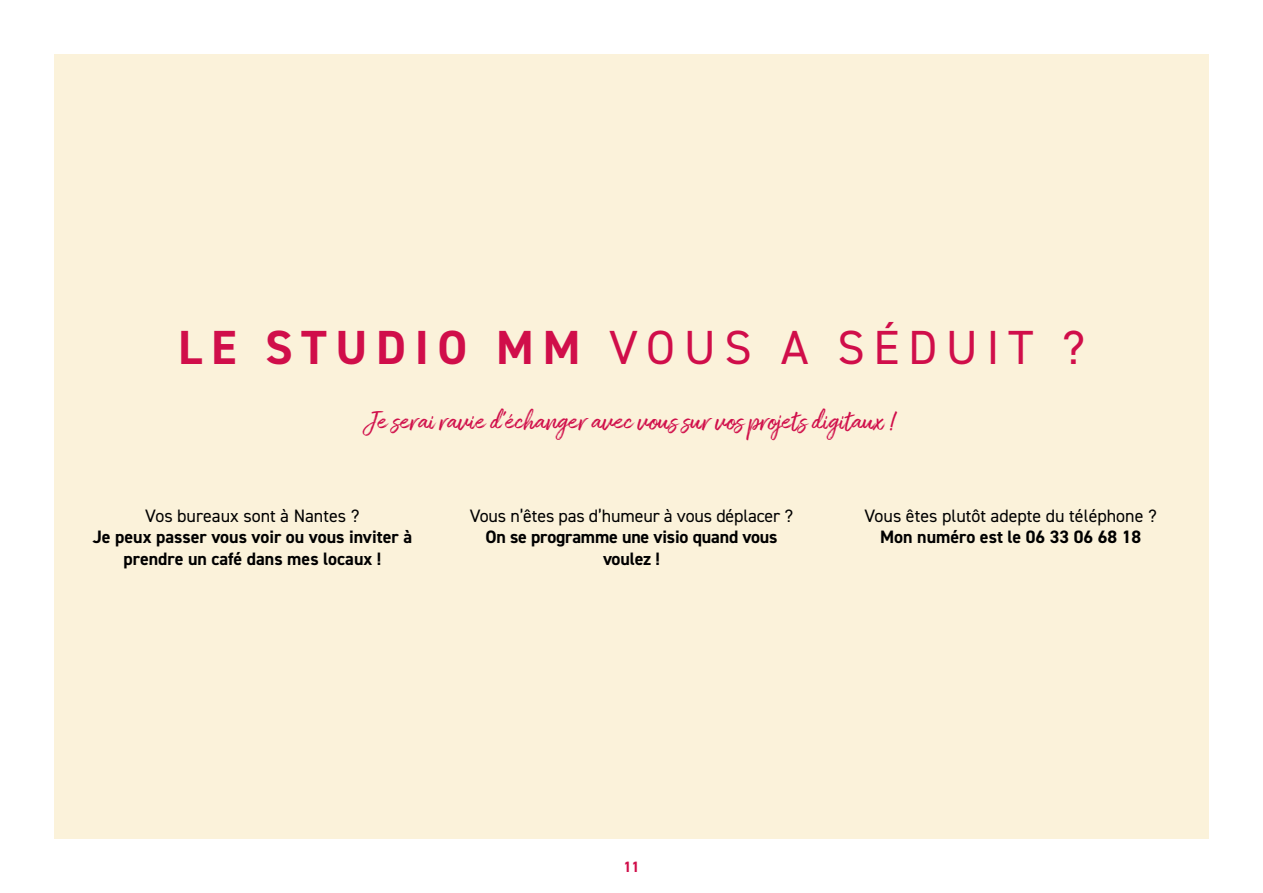
<style>
.page{position:relative;width:1263px;height:893px;background:#fff}
.page>*{position:absolute;margin:0;border:0;box-sizing:border-box;transform-origin:0 0}
.t1{font:48px "DIN2014";letter-spacing:.18em;color:#d00e4a}
.t2{font:27px "Amithen";color:#d00e4a}
.t3{font:700 18px/21.6px "DIN2014";color:#000;text-align:center}
.t4{font:18px "DIN2014";color:#000}
.t5{font:700 15px "DIN2014";color:#d00e4a}
.s1{font-weight:700}
</style>
<div class="page">
<div style="left:54px;top:54px;width:1155px;height:785px;background:#fbf2da"></div>
<h1 class="t1" style="left:178px;top:317px;width:908px"><span class="s1">LE STUDIO MM</span> VOUS A SÉDUIT ?</h1>
<h2 class="t2" style="left:366px;top:405px;width:533px">Je serai ravie d’échanger avec vous sur vos projets digitaux !</h2>
<p class="t4" style="left:145px;top:504px;width:216px">Vos bureaux sont à Nantes ?</p>
<p class="t3" style="left:93px;top:526px;width:321px">Je peux passer vous voir ou vous inviter à prendre un café dans mes locaux !</p>
<p class="t4" style="left:470px;top:504px;width:325px">Vous n’êtes pas d’humeur à vous déplacer ?</p>
<p class="t3" style="left:485px;top:526px;width:294px">On se programme une visio quand vous voulez !</p>
<p class="t4" style="left:864px;top:504px;width:294px">Vous êtes plutôt adepte du téléphone ?</p>
<p class="t3" style="left:880px;top:526px;width:262px">Mon numéro est le 06 33 06 68 18</p>
<p class="t5" style="left:623px;top:857px;width:18px">11</p>
</div>
